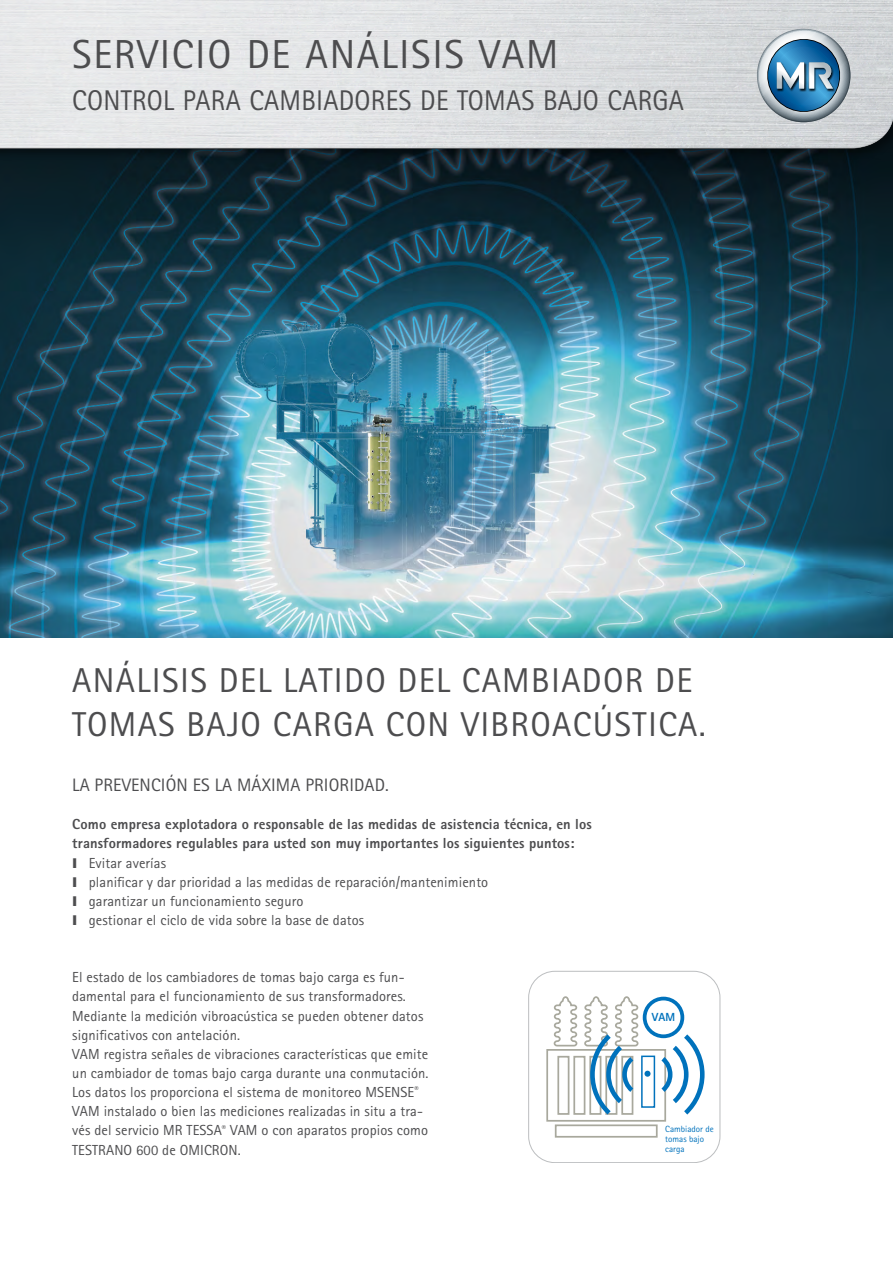
<style>
.page{position:relative;width:893px;height:1263px;background:#fff}
.page>*{position:absolute;margin:0;border:0;box-sizing:border-box;transform-origin:0 0}
.Headline33{font:40.5px "Rotis Sans Serif";letter-spacing:.04em;color:#4d4d4f}
.t1{font:34.5px/43.5px "Rotis Sans Serif";letter-spacing:.04em;color:#4d4d4f}
.Headline33-2{font:28.5px "Rotis Sans Serif";letter-spacing:.01em;color:#4d4d4f;scale:.95 1}
.t2{font:18px "Rotis Sans Serif";letter-spacing:.005em;color:#4d4d4f}
.t3{font:14.55px/19.2px "Rotis Sans Serif";letter-spacing:.005em;color:#4d4d4f}
.t4{font:800 14.55px/19.2px "Rotis Sans Serif";letter-spacing:.005em;color:#4d4d4f}
.t5{font:800 11.7px "Rotis Sans Serif";color:#0072bc}
.t6{font:9px/9.8px "Rotis Sans Serif";color:#0072bc}
.s1{font-family:"Arial";font-weight:900;font-size:13.5px}
</style>
<div class="page">
<img style="left:0;top:160px;width:893px;height:478px">
<div style="left:0;top:0;width:893px;height:160px;background:#000;opacity:.4"></div>
<div style="left:0;top:0;width:893px;height:151px;background:#000;opacity:.75"></div>
<svg style="left:757px;top:29px;width:93px;height:93px;background:#80a2b9"></svg>
<div style="left:528px;top:971px;width:192px;height:192px;border:1px solid #bcbec0;border-radius:26px"></div>
<svg style="left:546px;top:996px;width:159px;height:142px"></svg>
<div style="left:641px;top:1055px;width:14px;height:53px;border:2px solid #0072bc"></div>
<div style="left:643px;top:997px;width:41px;height:41px;border:4px solid #0072bc;border-radius:50%"></div>
<p class="Headline33" style="left:72px;top:30px;width:487px">SERVICIO DE ANÁLISIS VAM</p>
<p class="Headline33-2" style="left:72px;top:83px;width:645px">CONTROL PARA CAMBIADORES DE TOMAS BAJO CARGA</p>
<p class="t1" style="left:72px;top:658px;width:635px">ANÁLISIS DEL LATIDO DEL CAMBIADOR DE<br>TOMAS BAJO CARGA CON VIBROACÚSTICA.</p>
<p class="t2" style="left:72px;top:774px;width:318px">LA PREVENCIÓN ES LA MÁXIMA PRIORIDAD.</p>
<p class="t4" style="left:72px;top:814px;width:521px">Como empresa explotadora o responsable de las medidas de asistencia técnica, en los transformadores regulables para usted son muy importantes los siguientes puntos:</p>
<p class="t3" style="left:72px;top:853px;width:95px"><span class="s1">I</span> Evitar averías</p>
<p class="t3" style="left:72px;top:872px;width:417px"><span class="s1">I</span> planificar y dar prioridad a las medidas de reparación/mantenimiento</p>
<p class="t3" style="left:72px;top:891px;width:233px"><span class="s1">I</span> garantizar un funcionamiento seguro</p>
<p class="t3" style="left:72px;top:910px;width:294px"><span class="s1">I</span> gestionar el ciclo de vida sobre la base de datos</p>
<p class="t3" style="left:72px;top:968px;width:353px">El estado de los cambiadores de tomas bajo carga es fun&shy;damental para el funcionamiento de sus transformadores.<br>Mediante la medición vibroacústica se pueden obtener datos significativos con antelación.</p>
<p class="t3" style="left:72px;top:1044px;width:358px">VAM registra señales de vibraciones características que emite un cambiador de tomas bajo carga durante una conmutación.<br>Los datos los proporciona el sistema de monitoreo MSENSE<sup>® </sup>VAM instalado o bien las mediciones realizadas in situ a tra&shy;vés del servicio MR TESSA<sup>®</sup> VAM o con aparatos propios como TESTRANO 600 de OMICRON.</p>
<p class="t5" style="left:652px;top:1010px;width:25px">VAM</p>
<p class="t6" style="left:665px;top:1124px;width:50px">Cambiador de tomas bajo carga</p>
</div>
